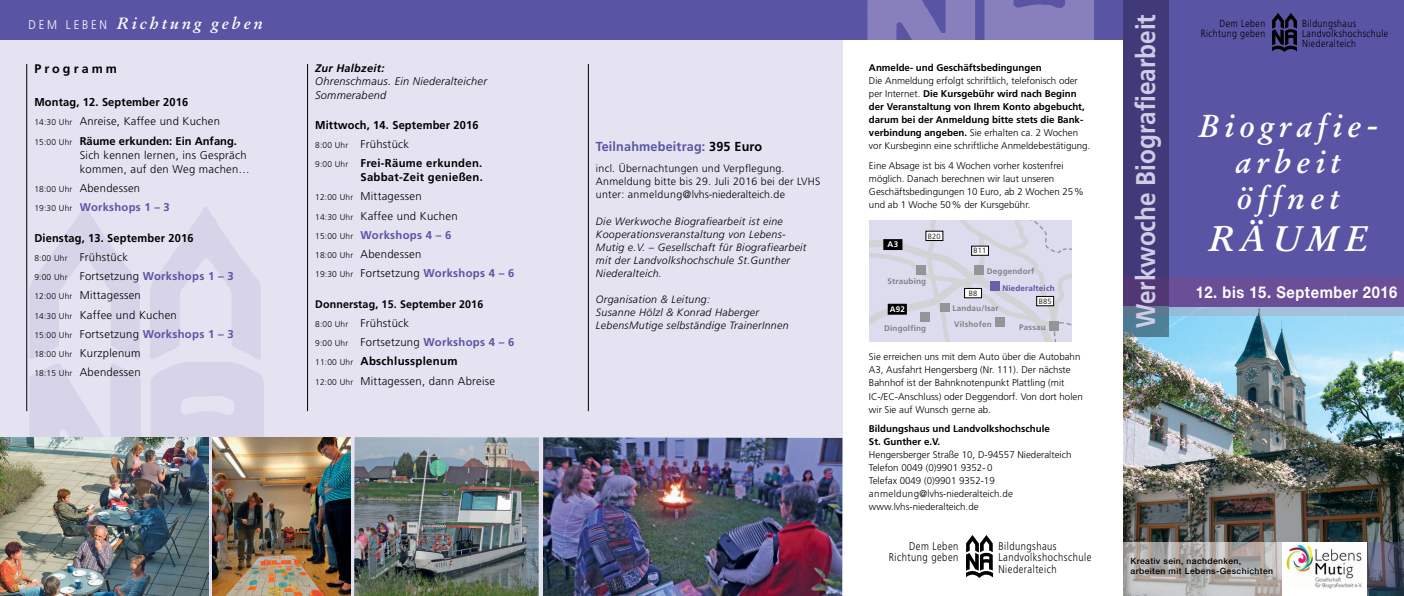
<style>
.page{position:relative;width:1404px;height:596px;background:#fff}
.page>*{position:absolute;margin:0;border:0;box-sizing:border-box;transform-origin:0 0}
.t1{font:35px "Gas Med Ita";letter-spacing:.2em;color:#fff}
.t2{font:31px/36px "Gas Med Ita";letter-spacing:.18em;color:#fff;text-align:center}
.t3{font:700 27px "Frutiger";color:#cfcce6;scale:.9 1}
.t4{font:700 16.3px "Helvetica Neue";letter-spacing:.04em;color:#fff;scale:.9 1}
.t5{font:16px "Gas Med Ita";letter-spacing:.2em;color:#fff}
.t6{font:700 13px "Frutiger";letter-spacing:.015em;color:#5a54a4}
.t7{font:700 12.5px "Frutiger";letter-spacing:.25em;color:#000}
.t8{font:700 11.4px "Frutiger";letter-spacing:.015em;color:#000}
.t9{font:300 11.3px/19.2px "Frutiger";letter-spacing:.025em;color:#000}
.t10{font:700 11.3px/19.2px "Frutiger";letter-spacing:.025em;color:#000}
.t11{font:300 11.2px/14px "Frutiger";letter-spacing:.025em;color:#000}
.t12{font:700 11.2px/20px "Frutiger";color:#000}
.t13{font:300 11.1px/11.1px "Frutiger";letter-spacing:.05em;color:#000;scale:.85 1}
.t14{font:italic 300 11px/13.2px "Frutiger";letter-spacing:.025em;color:#000}
.t15{font:700 11px "Frutiger";letter-spacing:.015em;color:#000}
.t16{font:italic 700 11px "Frutiger";letter-spacing:.025em;color:#000}
.t17{font:italic 300 10.6px/13px "Frutiger";letter-spacing:.03em;color:#000}
.t18{font:300 10.6px/13px "Frutiger";letter-spacing:.025em;color:#000}
.t19{font:300 10.3px/10.3px "Frutiger";letter-spacing:.05em;color:#000;scale:.85 1}
.t20{font:300 9.7px/13px "Frutiger";color:#000}
.t21{font:700 9.7px/13px "Frutiger";color:#000}
.t22{font:500 8.6px/10px "Helvetica Neue";letter-spacing:.04em;color:#000}
.t23{font:300 8.4px/19.2px "Frutiger";color:#000}
.t24{font:700 8.1px/15.8px "Frutiger";letter-spacing:.02em;color:#808285}
.t25{font:700 8.1px "Frutiger";letter-spacing:.02em;color:#5a54a4}
.t26{font:700 8.1px "Frutiger";color:#fff}
.t27{font:300 7.5px "Frutiger";letter-spacing:.025em;color:#000}
.s1{font-family:"Frutiger";font-weight:300;font-size:12.5px}
.s2{font-weight:700}
.s3{font-weight:300;font-size:8.4px}
.s4{font-weight:300}
.s5{font-size:8.4px}
.s6{font-weight:700;color:#5a54a4}
.s7{font-size:11.2px}
.s8{font-weight:700;font-size:11.2px;color:#5a54a4}
.s9{color:#000}
</style>
<div class="page">
<div style="left:0;top:28px;width:281px;height:567px;background:#e5e3f2"></div>
<img style="left:26px;top:186px;width:238px;height:409px">
<svg style="left:869px;top:220px;width:202px;height:122px;background:#d9d7e7"></svg>
<div style="left:884px;top:240px;width:17px;height:9px;background:#000"></div>
<div style="left:883px;top:239px;width:19px;height:10px;border:1px solid #000"></div>
<div style="left:888px;top:304px;width:18px;height:10px;background:#000"></div>
<div style="left:974px;top:265px;width:9px;height:9px;background:#939598"></div>
<div style="left:989px;top:281px;width:10px;height:10px;background:#6761ab"></div>
<div style="left:916px;top:266px;width:9px;height:9px;background:#939598"></div>
<div style="left:940px;top:303px;width:9px;height:8px;background:#939598"></div>
<div style="left:920px;top:312px;width:9px;height:10px;background:#939598"></div>
<div style="left:1048px;top:321px;width:10px;height:9px;background:#939598"></div>
<div style="left:995px;top:317px;width:9px;height:10px;background:#939598"></div>
<div style="left:925px;top:231px;width:17px;height:9px;background:#fff"></div>
<div style="left:971px;top:246px;width:17px;height:9px;background:#fff"></div>
<div style="left:964px;top:288px;width:17px;height:9px;background:#fff"></div>
<div style="left:964px;top:288px;width:17px;height:10px;border:1px solid #000"></div>
<div style="left:1036px;top:296px;width:17px;height:9px;background:#fff"></div>
<div style="left:1036px;top:296px;width:17px;height:10px;border:1px solid #000"></div>
<img style="left:966px;top:535px;width:26px;height:42px">
<div style="left:281px;top:28px;width:561px;height:567px;background:#e5e3f2"></div>
<img style="left:0;top:437px;width:208px;height:158px">
<hr style="left:307px;top:64px;width:1px;height:347px;background:#000">
<hr style="left:26px;top:64px;width:1px;height:347px;background:#000">
<hr style="left:588px;top:64px;width:1px;height:347px;background:#000">
<div style="left:0;top:0;width:1123px;height:40px;background:#5a54a4"></div>
<img style="left:867px;top:0;width:227px;height:40px">
<img style="left:1123px;top:315px;width:280px;height:226px">
<img style="left:1123px;top:541px;width:158px;height:54px">
<img style="left:1366px;top:541px;width:37px;height:54px">
<div style="left:1123px;top:0;width:280px;height:306px;background:#5a54a4"></div>
<img style="left:1123px;top:336px;width:45px;height:1px">
<div style="left:1123px;top:0;width:45px;height:276px;background:#413a79"></div>
<img style="left:1123px;top:315px;width:45px;height:21px">
<img style="left:1123px;top:306px;width:280px;height:9px">
<div style="left:1168px;top:276px;width:235px;height:30px;background:#6b4e98"></div>
<div style="left:1123px;top:276px;width:45px;height:30px;background:#513875"></div>
<img style="left:1272px;top:13px;width:24px;height:39px">
<img style="left:1286px;top:544px;width:76px;height:44px">
<img style="left:213px;top:437px;width:137px;height:158px">
<img style="left:543px;top:437px;width:299px;height:158px">
<img style="left:354px;top:437px;width:185px;height:158px">
<h3 class="t3" style="left:1134px;top:328px;width:350px;rotate:-90deg">Werkwoche Biografiearbeit</h3>
<h3 class="t5" style="left:28px;top:17px;width:235px"><span class="s1">DEM LEBEN</span> Richtung geben</h3>
<p class="t19" style="left:1302px;top:19px;width:103px">Bildungshaus<br>Landvolkshochschule<br>Niederalteich</p>
<p class="t19" style="left:1200px;top:19px;width:77px;text-align:right">Dem Leben<br>Richtung geben</p>
<p class="t21" style="left:868px;top:62px;width:174px">Anmelde- und Geschäftsbedingungen</p>
<p class="t20" style="left:868px;top:75px;width:223px">Die Anmeldung erfolgt schriftlich, telefonisch oder per Internet. <span class="s2">Die Kursgebühr wird nach Beginn der Veranstaltung von Ihrem Konto abgebucht, darum bei der Anmeldung bitte stets die Bank&shy;verbindung angeben.</span> Sie erhalten ca. 2 Wochen vor Kursbeginn eine schriftliche Anmeldebestätigung.</p>
<p class="t20" style="left:868px;top:160px;width:216px">Eine Absage ist bis 4 Wochen vorher kostenfrei möglich. Danach berechnen wir laut unseren Geschäftsbedingungen 10 Euro, ab 2 Wochen 25% und ab 1 Woche 50% der Kursgebühr.</p>
<p class="t16" style="left:315px;top:64px;width:71px">Zur Halbzeit:</p>
<p class="t14" style="left:315px;top:76px;width:173px">Ohrenschmaus. Ein Niederalteicher<br>Sommerabend</p>
<p class="t8" style="left:315px;top:120px;width:165px">Mittwoch, 14. September 2016</p>
<p class="t10" style="left:315px;top:135px;width:169px"><span class="s3">8:00 Uhr</span> <span class="s4">Frühstück<br></span><span class="s3">9:00 Uhr</span> Frei-Räume erkunden.</p>
<p class="t9" style="left:315px;top:168px;width:201px;text-indent:45px"><span class="s2">Sabbat-Zeit genießen.<br></span><span class="s5">12:00 Uhr</span> Mittagessen<br><span class="s5">14:30 Uhr</span> Kaffee und Kuchen<br><span class="s5">15:00 Uhr</span> <span class="s6">Workshops 4 – 6<br></span><span class="s5">18:00 Uhr</span> Abendessen<br><span class="s5">19:30 Uhr</span> Fortsetzung <span class="s6">Workshops 4 – 6</span></p>
<p class="t15" style="left:315px;top:299px;width:170px">Donnerstag, 15. September 2016</p>
<p class="t9" style="left:315px;top:314px;width:201px"><span class="s5">8:00 Uhr</span> Frühstück<br><span class="s5">9:00 Uhr</span> Fortsetzung <span class="s6">Workshops 4 – 6</span></p>
<p class="t8" style="left:315px;top:356px;width:144px"><span class="s3">11:00 Uhr</span> Abschlussplenum</p>
<p class="t9" style="left:315px;top:371px;width:181px"><span class="s5">12:00 Uhr</span> Mittagessen, dann Abreise</p>
<p class="t7" style="left:34px;top:64px;width:84px">Programm</p>
<p class="t8" style="left:34px;top:97px;width:155px">Montag, 12. September 2016</p>
<p class="t12" style="left:34px;top:112px;width:204px"><span class="s3">14:30 Uhr</span> <span class="s4">Anreise, Kaffee und Kuchen<br></span><span class="s3">15:00 Uhr</span> Räume erkunden: Ein Anfang.</p>
<p class="t11" style="left:80px;top:149px;width:171px">Sich kennen lernen, ins Gespräch kommen, auf den Weg machen…</p>
<p class="t23" style="left:34px;top:180px;width:137px">18:00 Uhr <span class="s7">Abendessen<br></span>19:30 Uhr <span class="s8">Workshops 1 – 3</span></p>
<p class="t8" style="left:34px;top:233px;width:161px">Dienstag, 13. September 2016</p>
<p class="t11" style="left:34px;top:251px;width:95px"><span class="s5">8:00 Uhr</span> Frühstück</p>
<p class="t9" style="left:34px;top:267px;width:201px"><span class="s5">9:00 Uhr</span> Fortsetzung <span class="s6">Workshops 1 – 3<br></span><span class="s5">12:00 Uhr</span> Mittagessen<br><span class="s5">14:30 Uhr</span> Kaffee und Kuchen<br><span class="s5">15:00 Uhr</span> Fortsetzung <span class="s6">Workshops 1 – 3<br></span><span class="s5">18:00 Uhr</span> Kurzplenum<br><span class="s5">18:15 Uhr</span> Abendessen</p>
<h2 class="t2" style="left:1198px;top:111px;width:179px">Biografie&shy;arbeit öffnet</h2>
<h1 class="t1" style="left:1208px;top:224px;width:159px">RÄUME</h1>
<h3 class="t6" style="left:596px;top:141px;width:168px">Teilnahmebeitrag: <span class="s9">395 Euro</span></h3>
<p class="t18" style="left:596px;top:163px;width:226px">incl. Übernachtungen und Verpflegung.<br>Anmeldung bitte bis 29. Juli 2016 bei der LVHS unter: anmeldung@lvhs-niederalteich.de</p>
<p class="t17" style="left:596px;top:215px;width:212px">Die Werkwoche Biografiearbeit ist eine Kooperationsveranstaltung von Lebens-Mutig e.V. – Gesellschaft für Biografiearbeit mit der Landvolkshochschule St.Gunther Niederalteich.</p>
<p class="t17" style="left:596px;top:293px;width:194px">Organisation &amp; Leitung:<br>Susanne Hölzl &amp; Konrad Haberger<br>LebensMutige selbständige TrainerInnen</p>
<p class="t27" style="left:927px;top:233px;width:14px">B20</p>
<p class="t26" style="left:887px;top:241px;width:12px">A3</p>
<p class="t27" style="left:973px;top:247px;width:14px">B11</p>
<p class="t27" style="left:968px;top:290px;width:10px">B8</p>
<p class="t24" style="left:986px;top:264px;width:49px">Deggendorf</p>
<p class="t24" style="left:887px;top:274px;width:40px">Straubing</p>
<p class="t25" style="left:1002px;top:285px;width:54px">Niederalteich</p>
<h3 class="t4" style="left:1195px;top:279px;width:225px">12. bis 15. September 2016</h3>
<p class="t27" style="left:1038px;top:298px;width:14px">B85</p>
<p class="t24" style="left:952px;top:301px;width:48px">Landau/Isar<br>Vilshofen</p>
<p class="t26" style="left:889px;top:306px;width:17px">A92</p>
<p class="t24" style="left:1019px;top:320px;width:28px">Passau</p>
<p class="t24" style="left:884px;top:321px;width:43px">Dingolfing</p>
<p class="t20" style="left:868px;top:351px;width:215px">Sie erreichen uns mit dem Auto über die Autobahn A3, Ausfahrt Hengersberg (Nr. 111). Der nächste Bahnhof ist der Bahnknotenpunkt Plattling (mit IC-/EC-Anschluss) oder Deggendorf. Von dort holen wir Sie auf Wunsch gerne ab.</p>
<p class="t21" style="left:868px;top:423px;width:182px">Bildungshaus und Landvolkshochschule<br>St. Gunther e.V.</p>
<p class="t20" style="left:868px;top:449px;width:204px">Hengersberger Straße 10, D-94557 Niederalteich Telefon 0049 (0)9901 9352-0<br>Telefax 0049 (0)9901 9352-19 anmeldung@lvhs-niederalteich.de www.lvhs-niederalteich.de</p>
<p class="t13" style="left:888px;top:541px;width:83px;text-align:right">Dem Leben<br>Richtung geben</p>
<p class="t13" style="left:998px;top:541px;width:111px">Bildungshaus<br>Landvolkshochschule<br>Niederalteich</p>
<p class="t22" style="left:1130px;top:555px;width:144px">Kreativ sein, nachdenken, arbeiten mit Lebens-Geschichten</p>
</div>
